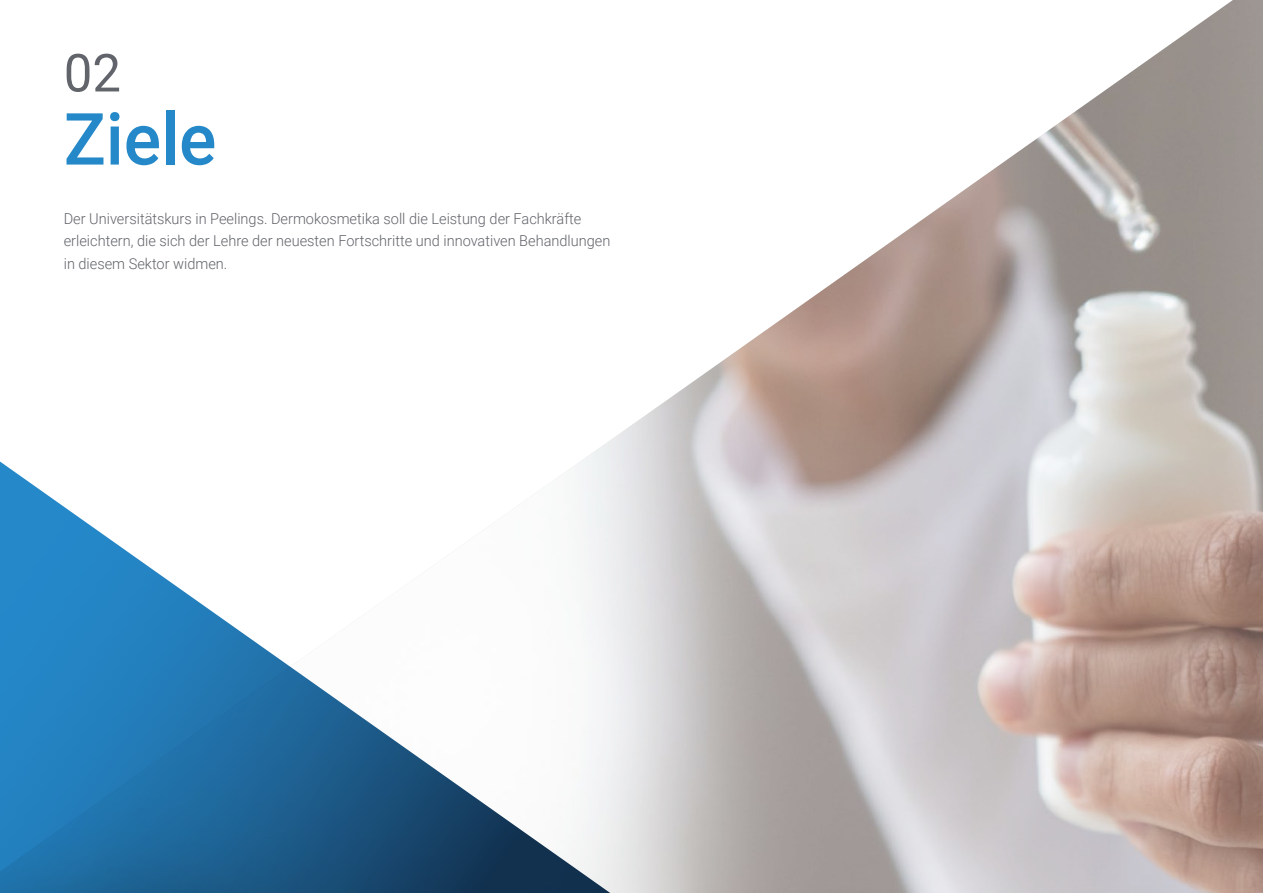
<style>
.page{position:relative;width:1263px;height:893px;background:#fff}
.page>*{position:absolute;margin:0;border:0;box-sizing:border-box;transform-origin:0 0}
.t1{font:500 72px "Roboto";color:#2488c9}
.t2{font:52.5px "Roboto";color:#61646a}
.t3{font:300 15px/22.5px "Roboto";color:#61646a}
</style>
<div class="page">
<img style="left:602px;top:0;width:661px;height:893px">
<svg style="left:0;top:446px;width:640px;height:447px"></svg>
<h2 class="t2" style="left:64px;top:36px;width:59px">02</h2>
<h1 class="t1" style="left:64px;top:89px;width:154px">Ziele</h1>
<p class="t3" style="left:64px;top:207px;width:548px">Der Universitätskurs in Peelings. Dermokosmetika soll die Leistung der Fachkräfte erleichtern, die sich der Lehre der neuesten Fortschritte und innovativen Behandlungen in diesem Sektor widmen.</p>
</div>
